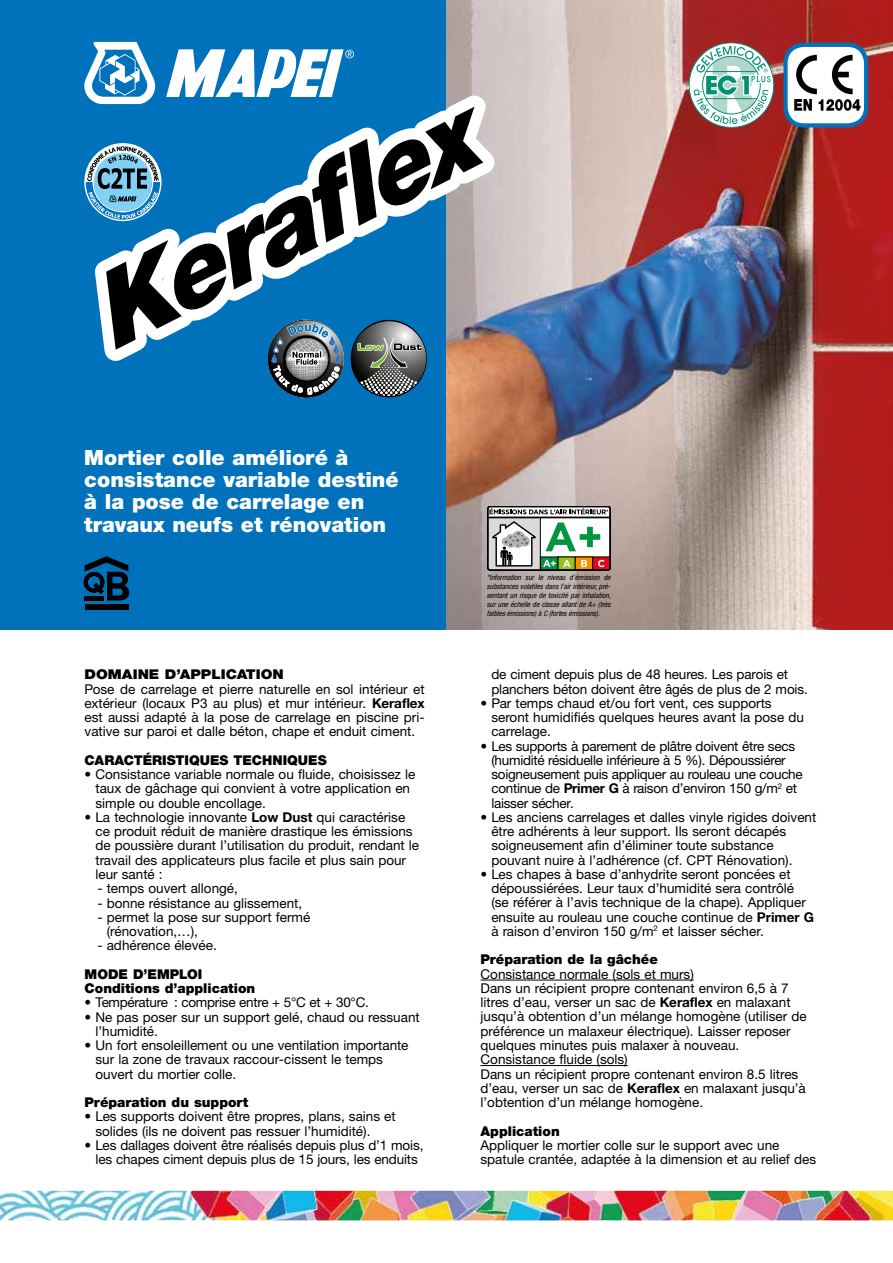
<style>
.page{position:relative;width:893px;height:1263px;background:#fff}
.page>*{position:absolute;margin:0;border:0;box-sizing:border-box;transform-origin:0 0}
.t1{font:italic 900 103.35px "Helvetica Neue LTW1 G";color:#000}
.t2{font:900 21px/22.5px "Helvetica Neue LTW1 G";color:#fff}
.t3{font:13.5px/14.2px "Helvetica Neue LTW1 G";color:#000}
.t4{font:13.5px/14.2px "Helvetica Neue LTW1 G";letter-spacing:-.02em;color:#000}
.t5{font:900 13.5px/14.2px "Helvetica Neue LTW1 G";color:#000}
.t6{font:900 13.5px "Helvetica Neue LTW1 G";color:#000;scale:1.1 1}
.t7{font:italic condensed 7.5px/9px "Helvetica Neue";color:#000;text-align:justify}
.s1{font-weight:700}
</style>
<div class="page">
<div style="left:0;top:0;width:457px;height:629px;background:#0072bb"></div>
<img style="left:446px;top:0;width:447px;height:629px">
<svg style="left:783px;top:43px;width:85px;height:85px"></svg>
<svg style="left:689px;top:43px;width:85px;height:85px"></svg>
<div style="left:85px;top:605px;width:43px;height:5px;background:#000"></div>
<svg style="left:84px;top:556px;width:45px;height:44px"></svg>
<svg style="left:487px;top:506px;width:124px;height:65px"></svg>
<hr style="left:480px;top:980px;width:214px;height:1px;background:#000">
<hr style="left:480px;top:1065px;width:148px;height:1px;background:#000">
<img style="left:0;top:1191px;width:893px;height:29px">
<svg style="left:84px;top:42px;width:436px;height:356px"></svg>
<h1 class="t1" style="left:65px;top:264px;width:419px;rotate:-27deg">Kerafl ex</h1>
<h2 class="t2" style="left:84px;top:446px;width:316px">Mortier colle amélioré à consistance variable destiné à la pose de carrelage en travaux neufs et rénovation</h2>
<p class="t6" style="left:85px;top:666px;width:183px">DOMAINE D’APPLICATION</p>
<p class="t3" style="left:85px;top:682px;width:342px;text-align:justify">Pose de carrelage et pierre naturelle en sol intérieur et extérieur (locaux P3 au plus) et mur intérieur. <span class="s1">Keraflex </span>est aussi adapté à la pose de carrelage en piscine pri&shy;vative sur paroi et dalle béton, chape et enduit ciment.</p>
<p class="t5" style="left:85px;top:753px;width:244px">CARACTÉRISTIQUES TECHNIQUES</p>
<p class="t3" style="left:95px;top:767px;width:321px;text-indent:-11px">• Consistance variable normale ou fluide, choisissez le taux de gâchage qui convient à votre application en simple ou double encollage.</p>
<p class="t3" style="left:95px;top:810px;width:325px;text-indent:-11px">• La technologie innovante <span class="s1">Low Dust</span> qui caractérise ce produit réduit de manière drastique les émissions de poussière durant l’utilisation du produit, rendant le travail des applicateurs plus facile et plus sain pour leur santé :</p>
<p class="t3" style="left:97px;top:881px;width:142px">- temps ouvert allongé,</p>
<p class="t3" style="left:97px;top:895px;width:206px">- bonne résistance au glissement,</p>
<p class="t3" style="left:107px;top:910px;width:205px;text-indent:-9px">- permet la pose sur support fermé (rénovation,…),</p>
<p class="t3" style="left:97px;top:938px;width:121px">- adhérence élevée.</p>
<p class="t5" style="left:85px;top:967px;width:172px">MODE D’EMPLOI<br>Conditions d’application</p>
<p class="t4" style="left:85px;top:995px;width:286px">• Température : comprise entre + 5°C et + 30°C.</p>
<p class="t3" style="left:95px;top:1009px;width:326px;text-indent:-11px">• Ne pas poser sur un support gelé, chaud ou ressuant l’humidité.</p>
<p class="t3" style="left:95px;top:1038px;width:315px;text-indent:-11px">• Un fort ensoleillement ou une ventilation importante sur la zone de travaux raccour-cissent le temps ouvert du mortier colle.</p>
<p class="t5" style="left:85px;top:1095px;width:165px">Préparation du support</p>
<p class="t3" style="left:95px;top:1109px;width:302px;text-indent:-11px">• Les supports doivent être propres, plans, sains et solides (ils ne doivent pas ressuer l’humidité).</p>
<p class="t3" style="left:85px;top:1138px;width:340px;text-align:center">• Les dallages doivent être réalisés depuis plus d’1 mois, les chapes ciment depuis plus de 15 jours, les enduits</p>
<p class="t7" style="left:487px;top:573px;width:126px">*Information sur le niveau d’émission de substances volatiles dans l’air intérieur, pré&shy;sentant un risque de toxicité par inhalation, sur une échelle de classe allant de A+ (très faibles émissions) à C (fortes émissions).</p>
<p class="t3" style="left:491px;top:667px;width:318px">de ciment depuis plus de 48 heures. Les parois et planchers béton doivent être âgés de plus de 2 mois.</p>
<p class="t3" style="left:491px;top:696px;width:314px;text-indent:-11px">• Par temps chaud et/ou fort vent, ces supports seront humidifiés quelques heures avant la pose du carrelage.</p>
<p class="t4" style="left:491px;top:739px;width:313px;text-indent:-11px">• Les supports à parement de plâtre doivent être secs (humidité résiduelle inférieure à 5 %). Dépoussiérer soigneusement puis appliquer au rouleau une couche continue de <span class="s1">Primer G</span> à raison d’environ 150 g/m<sup>2</sup> et laisser sécher.</p>
<p class="t3" style="left:491px;top:810px;width:326px;text-indent:-11px">• Les anciens carrelages et dalles vinyle rigides doivent être adhérents à leur support. Ils seront décapés soigneusement afin d’éliminer toute substance pouvant nuire à l’adhérence (cf. CPT Rénovation).</p>
<p class="t3" style="left:491px;top:867px;width:324px;text-indent:-11px">• Les chapes à base d’anhydrite seront poncées et dépoussiérées. Leur taux d’humidité sera contrôlé (se référer à l’avis technique de la chape). Appliquer ensuite au rouleau une couche continue de <span class="s1">Primer G </span>à raison d’environ 150 g/m<sup>2</sup> et laisser sécher.</p>
<p class="t5" style="left:480px;top:952px;width:179px">Préparation de la gâchée</p>
<p class="t3" style="left:480px;top:967px;width:328px">Consistance normale (sols et murs)<br>Dans un récipient propre contenant environ 6,5 à 7 litres d’eau, verser un sac de <span class="s1">Keraflex</span> en malaxant jusqu’à obtention d’un mélange homogène (utiliser de préférence un malaxeur électrique). Laisser reposer quelques minutes puis malaxer à nouveau.<br>Consistance fluide (sols)<br>Dans un récipient propre contenant environ 8.5 litres d’eau, verser un sac de <span class="s1">Keraflex</span> en malaxant jusqu’à l’obtention d’un mélange homogène.</p>
<p class="t5" style="left:480px;top:1123px;width:81px">Application</p>
<p class="t3" style="left:480px;top:1138px;width:337px">Appliquer le mortier colle sur le support avec une spatule crantée, adaptée à la dimension et au relief des</p>
</div>
